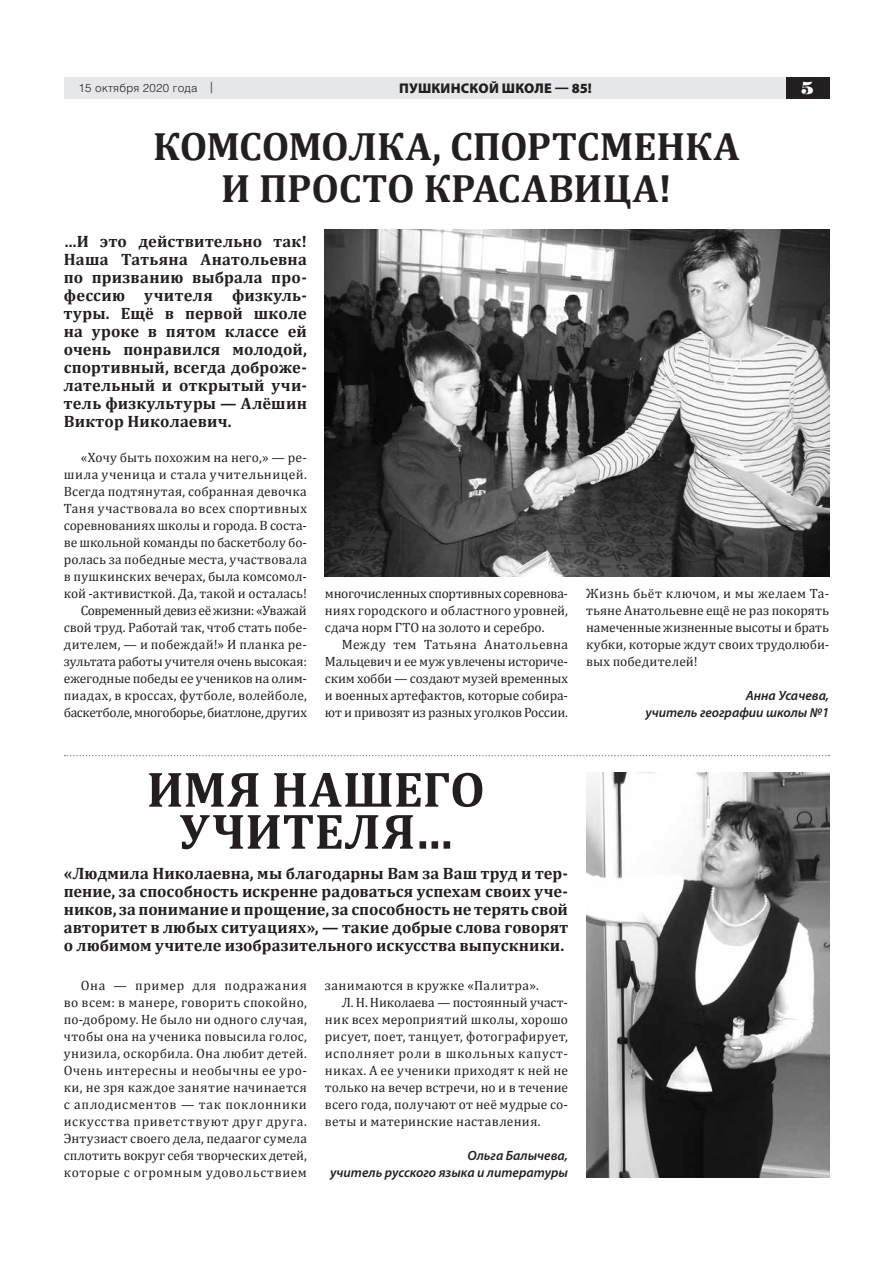
<style>
.page{position:relative;width:893px;height:1263px;background:#fff}
.page>*{position:absolute;margin:0;border:0;box-sizing:border-box;transform-origin:0 0}
.t1{font:700 50.25px/42px "Cambria";letter-spacing:.005em;color:#231f20;text-align:center}
.t2{font:700 39.75px/42px "Cambria";color:#231f20;text-align:center}
.t3{font:17.25px "ez Poster";color:#fff}
.t4{font:700 16.5px/18px "Cambria";letter-spacing:.015em;color:#231f20;text-align:justify}
.t5{font:900 14.1px "Myriad Pro";letter-spacing:.015em;color:#231f20}
.t6{font:13.5px/17px "Cambria";letter-spacing:.005em;color:#231f20;text-align:justify}
.t7{font:italic 600 13.5px/17px "Myriad Pro";color:#231f20;text-align:right}
.t8{font:13.5px "Cambria";letter-spacing:.025em;color:#231f20}
.t9{font:13.5px "Cambria";letter-spacing:.045em;color:#231f20}
.t10{font:13.5px "Cambria";letter-spacing:.03em;color:#231f20}
.t11{font:300 11.55px "Helios";letter-spacing:.02em;color:#231f20}
.s1{font-family:"Franklin Gothic";font-weight:400;font-size:13.5px;color:#57585a}
</style>
<div class="page">
<div style="left:64px;top:77px;width:722px;height:22px;background:#e6e7e9"></div>
<div style="left:786px;top:77px;width:43px;height:22px;background:#231f20"></div>
<img style="left:325px;top:230px;width:504px;height:346px">
<img style="left:586px;top:773px;width:243px;height:405px">
<svg style="left:65px;top:755px;width:764px;height:1px"></svg>
<p class="t11" style="left:79px;top:81px;width:138px">15 октября 2020 года <span class="s1">|</span></p>
<p class="t5" style="left:399px;top:81px;width:194px">ПУШКИНСКОЙ ШКОЛЕ — 85!</p>
<p class="t3" style="left:801px;top:80px;width:14px">5</p>
<h2 class="t2" style="left:153px;top:124px;width:588px">КОМСОМОЛКА, СПОРТСМЕНКА<br>И ПРОСТО КРАСАВИЦА!</h2>
<p class="t4" style="left:64px;top:232px;width:245px">…И это действительно так!<br>Наша Татьяна Анатольевна по призванию выбрала про&shy;фессию учителя физкуль&shy;туры. Ещё в первой школе на уроке в пятом классе ей очень понравился молодой, спортивный, всегда доброже&shy;лательный и открытый учи&shy;тель физкультуры — Алёшин Виктор Николаевич.</p>
<p class="t6" style="left:64px;top:449px;width:245px;text-align:right">«Хочу быть похожим на него,» — ре&shy;шила ученица и стала учительницей.<br>Всегда подтянутая, собранная девочка Таня участвовала во всех спортивных соревнованиях школы и города. В соста&shy;ве школьной команды по баскетболу бо&shy;ролась за победные места, участвовала в пушкинских вечерах, была комсомол&shy;кой -активисткой. Да, такой и осталась!<br>Современный девиз её жизни: «Уважай свой труд. Работай так, чтоб стать побе&shy;дителем, — и побеждай!» И планка ре&shy;зультата работы учителя очень высокая: ежегодные победы ее учеников на олим&shy;пиадах, в кроссах, футболе, волейболе, баскетболе, многоборье, биатлоне, других</p>
<p class="t6" style="left:325px;top:585px;width:245px">многочисленных спортивных соревнова&shy;ниях городского и областного уровней, сдача норм ГТО на золото и серебро.</p>
<p class="t6" style="left:325px;top:636px;width:245px;text-indent:17px">Между тем Татьяна Анатольевна Мальцевич и ее муж увлечены историче&shy;ским хобби — создают музей временных и военных артефактов, которые собира&shy;ют и привозят из разных уголков России.</p>
<p class="t6" style="left:586px;top:585px;width:245px">Жизнь бьёт ключом, и мы желаем Та&shy;тьяне Анатольевне ещё не раз покорять намеченные жизненные высоты и брать кубки, которые ждут своих трудолюби&shy;вых победителей!</p>
<p class="t7" style="left:645px;top:687px;width:185px">Анна Усачева,<br>учитель географии школы №1</p>
<h1 class="t1" style="left:147px;top:767px;width:340px">ИМЯ НАШЕГО<br>УЧИТЕЛЯ…</h1>
<p class="t4" style="left:64px;top:864px;width:506px">«Людмила Николаевна, мы благодарны Вам за Ваш труд и тер&shy;пение, за способность искренне радоваться успехам своих уче&shy;ников, за понимание и прощение, за способность не терять свой авторитет в любых ситуациях», — такие добрые слова говорят о любимом учителе изобразительного искусства выпускники.</p>
<p class="t6" style="left:64px;top:976px;width:245px;text-indent:17px">Она — пример для подражания во всем: в манере, говорить спокойно, по-доброму. Не было ни одного случая, чтобы она на ученика повысила голос, унизила, оскорбила. Она любит детей.<br>Очень интересны и необычны ее уро&shy;ки, не зря каждое занятие начинается с аплодисментов — так поклонники искусства приветствуют друг друга.<br>Энтузиаст своего дела, педаагог сумела сплотить вокруг себя творческих детей, которые с огромным удовольствием</p>
<p class="t10" style="left:325px;top:977px;width:216px">занимаются в кружке «Палитра».</p>
<p class="t6" style="left:342px;top:993px;width:228px">Л. Н. Николаева — постоянный участ-</p>
<p class="t6" style="left:325px;top:1010px;width:245px">ник всех мероприятий школы, хорошо</p>
<p class="t8" style="left:325px;top:1028px;width:245px">рисует, поет, танцует, фотографирует,</p>
<p class="t9" style="left:325px;top:1045px;width:245px">исполняет роли в школьных капуст-</p>
<p class="t6" style="left:325px;top:1061px;width:245px">никах. А ее ученики приходят к ней не</p>
<p class="t6" style="left:325px;top:1078px;width:245px">только на вечер встречи, но и в течение</p>
<p class="t6" style="left:325px;top:1095px;width:245px">всего года, получают от неё мудрые со-</p>
<p class="t6" style="left:325px;top:1112px;width:217px">веты и материнские наставления.</p>
<p class="t7" style="left:330px;top:1146px;width:239px">Ольга Балычева,<br>учитель русского языка и литературы</p>
</div>
